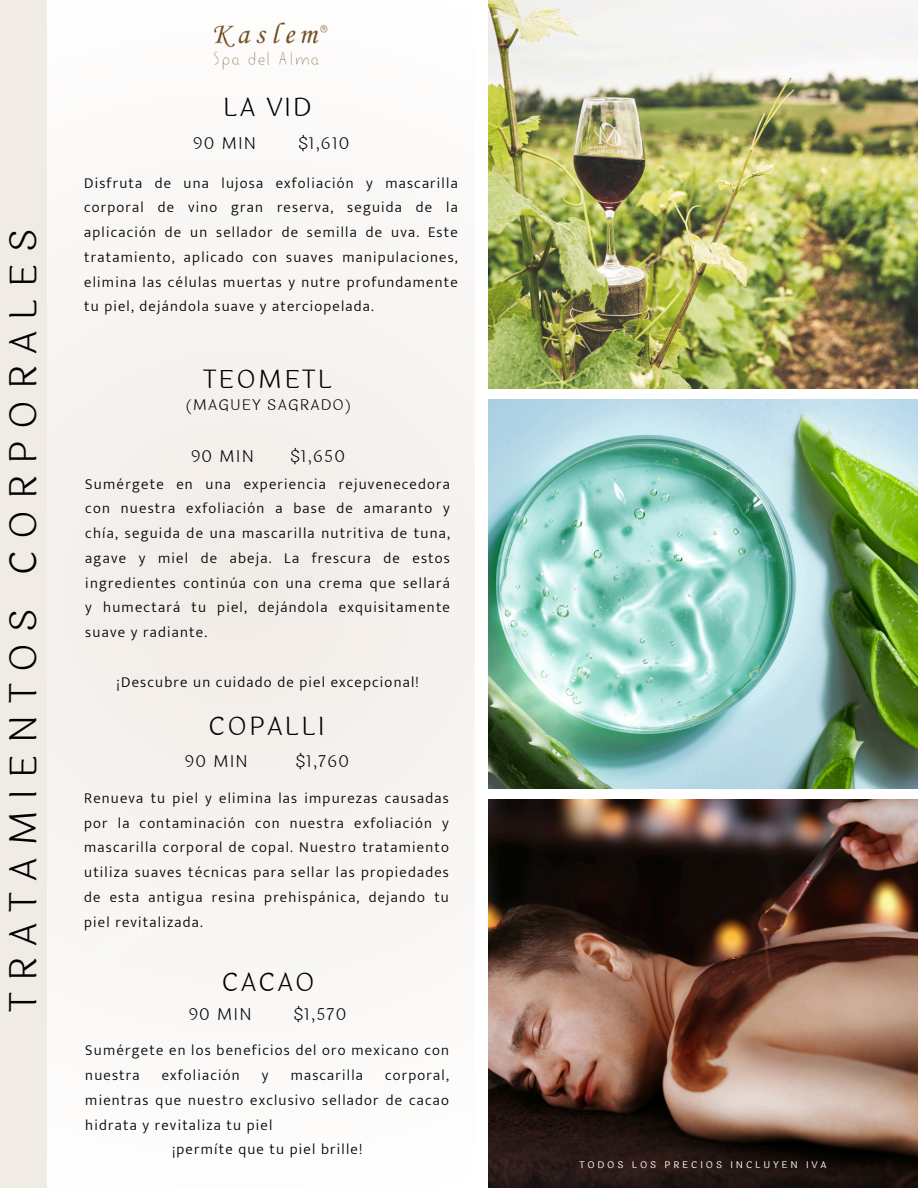
<style>
.page{position:relative;width:918px;height:1188px;background:#fff}
.page>*{position:absolute;margin:0;border:0;box-sizing:border-box;transform-origin:0 0}
.t1{font:300 37.95px "Laila";letter-spacing:.3em;color:#000}
.t2{font:300 25.65px "Laila";letter-spacing:.08em;color:#000}
.t3{font:300 16.5px "Laila";letter-spacing:.08em;color:#000}
.t4{font:300 15px/24.8px "Mukta Mahee";letter-spacing:.08em;color:#000;text-align:justify}
.t5{font:300 15px "Laila";letter-spacing:.08em;color:#000}
.t6{font:9.45px "Laila";letter-spacing:.3em;color:#fff}
</style>
<div class="page">
<div style="left:0;top:0;width:474px;height:1188px;background:#f8f5f2"></div>
<div style="left:0;top:0;width:47px;height:1188px;background:#f1ebe6"></div>
<img style="left:489px;top:0;width:429px;height:389px">
<img style="left:489px;top:800px;width:429px;height:388px">
<img style="left:488px;top:400px;width:430px;height:388px">
<img style="left:205px;top:11px;width:126px;height:59px">
<p class="t1" style="left:-5px;top:1012px;width:786px;rotate:-90deg">TRATAMIENTOS CORPORALES</p>
<h3 class="t2" style="left:223px;top:88px;width:89px">LA VID</h3>
<h4 class="t3" style="left:194px;top:131px;width:64px">90 MIN</h4>
<h4 class="t3" style="left:298px;top:131px;width:53px">$1,610</h4>
<h3 class="t4" style="left:84px;top:170px;width:375px">Disfruta de una lujosa exfoliación y mascarilla corporal de vino gran reserva, seguida de la aplicación de un sellador de semilla de uva. Este tratamiento, aplicado con suaves manipulaciones, elimina las células muertas y nutre profundamente tu piel, dejándola suave y aterciopelada.</h3>
<h3 class="t2" style="left:203px;top:360px;width:131px">TEOMETL</h3>
<h4 class="t5" style="left:185px;top:394px;width:168px">(MAGUEY SAGRADO)</h4>
<p class="t3" style="left:191px;top:444px;width:64px">90 MIN</p>
<p class="t3" style="left:290px;top:444px;width:56px">$1,650</p>
<h4 class="t4" style="left:85px;top:471px;width:366px">Sumérgete en una experiencia rejuvenecedora con nuestra exfoliación a base de amaranto y chía, seguida de una mascarilla nutritiva de tuna, agave y miel de abeja. La frescura de estos ingredientes continúa con una crema que sellará y humectará tu piel, dejándola exquisitamente suave y radiante.</h4>
<h2 class="t4" style="left:117px;top:669px;width:304px">¡Descubre un cuidado de piel excepcional!</h2>
<h3 class="t2" style="left:209px;top:706px;width:117px">COPALLI</h3>
<h4 class="t3" style="left:185px;top:749px;width:64px">90 MIN</h4>
<h4 class="t3" style="left:295px;top:749px;width:55px">$1,760</h4>
<h2 class="t4" style="left:84px;top:785px;width:366px">Renueva tu piel y elimina las impurezas causadas por la contaminación con nuestra exfoliación y mascarilla corporal de copal. Nuestro tratamiento utiliza suaves técnicas para sellar las propiedades de esta antigua resina prehispánica, dejando tu piel revitalizada.</h2>
<p class="t2" style="left:222px;top:963px;width:94px">CACAO</p>
<h2 class="t3" style="left:189px;top:1002px;width:64px">90 MIN</h2>
<h2 class="t3" style="left:293px;top:1002px;width:54px">$1,570</h2>
<h1 class="t4" style="left:85px;top:1038px;width:365px">Sumérgete en los beneficios del oro mexicano con nuestra</h1>
<h1 class="t4" style="left:162px;top:1063px;width:79px">exfoliación</h1>
<h1 class="t4" style="left:262px;top:1063px;width:8px">y</h1>
<h1 class="t4" style="left:291px;top:1063px;width:74px">mascarilla</h1>
<h1 class="t4" style="left:385px;top:1063px;width:65px">corporal,</h1>
<h1 class="t4" style="left:85px;top:1087px;width:365px">mientras que nuestro exclusivo sellador de cacao</h1>
<h1 class="t4" style="left:85px;top:1112px;width:189px">hidrata y revitaliza tu piel</h1>
<h1 class="t4" style="left:172px;top:1137px;width:192px">¡permíte que tu piel brille!</h1>
<p class="t6" style="left:579px;top:1157px;width:249px">TODOS LOS PRECIOS INCLUYEN IVA</p>
</div>
